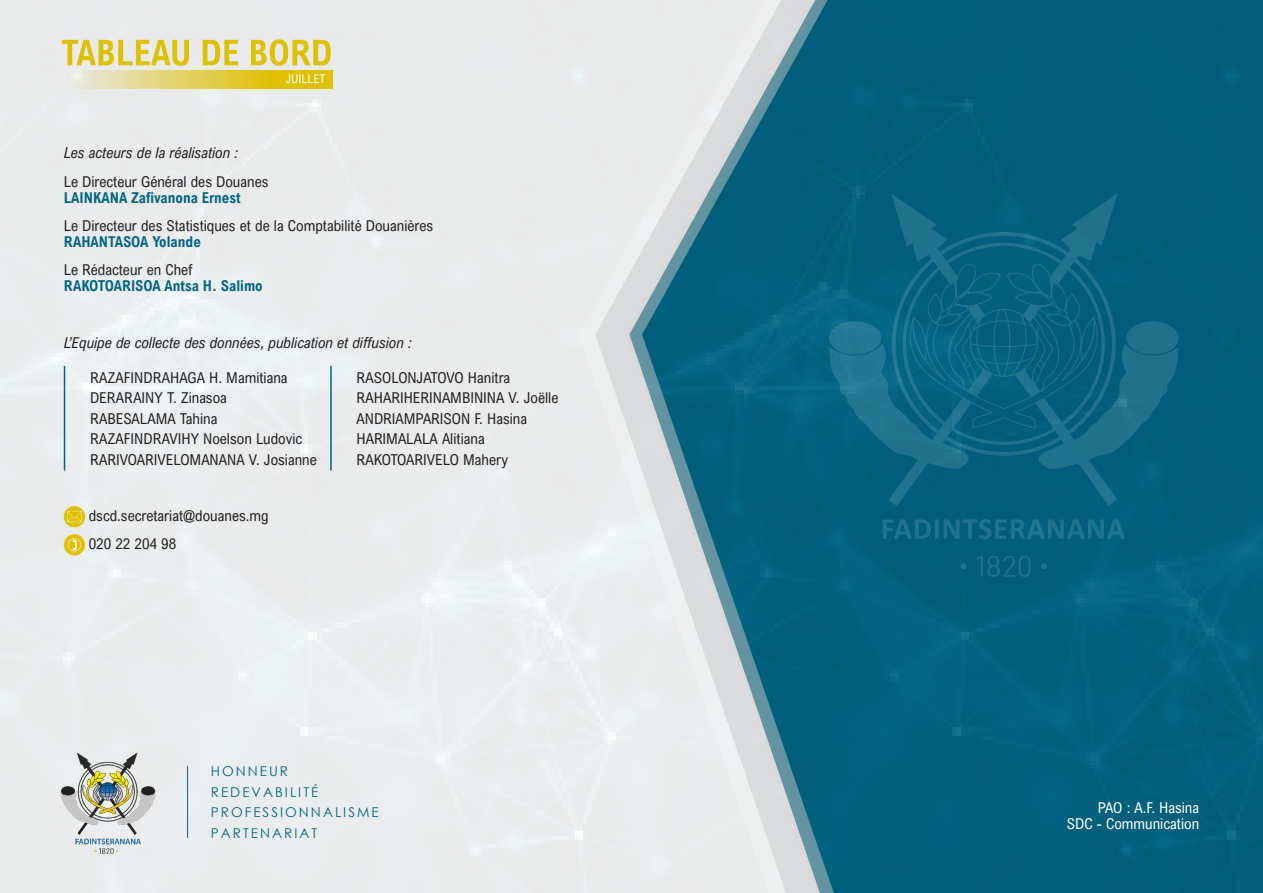
<style>
.page{position:relative;width:1263px;height:893px;background:#fff}
.page>*{position:absolute;margin:0;border:0;box-sizing:border-box;transform-origin:0 0}
.Texte_courante{font:15px "Arial Nova Cond";color:#231f20}
.Texte_courante-2{font:italic 15px "Arial Nova Cond";color:#231f20}
.Texte_courante-3{font:700 15px "Arial Nova Cond";color:#016584}
.Texte_courante-4{font:15px "Arial Nova Cond";color:#fff}
.t1{font:13.5px "Century Gothic";letter-spacing:.15em;color:#016584}
.t2{font:12px "Arial Nova Cond";color:#fff}
</style>
<div class="page">
<div style="left:0;top:0;width:578px;height:893px;background:#eaecec"></div>
<div style="left:578px;top:0;width:17px;height:893px;background:#e9ebec"></div>
<div style="left:841px;top:0;width:422px;height:893px;background:#025f7c"></div>
<svg style="left:595px;top:0;width:246px;height:893px;background:#81abb8"></svg>
<svg style="left:829px;top:193px;width:350px;height:384px;background:#096480"></svg>
<svg style="left:898px;top:260px;width:212px;height:168px;background:#096481"></svg>
<hr style="left:64px;top:366px;width:1px;height:105px;background:#016584">
<hr style="left:330px;top:366px;width:2px;height:105px;background:#016584">
<div style="left:64px;top:506px;width:21px;height:21px;background:#e0c003;border-radius:50%"></div>
<svg style="left:67px;top:511px;width:15px;height:11px"></svg>
<div style="left:64px;top:534px;width:21px;height:21px;background:#e0c003;border-radius:50%"></div>
<svg style="left:68px;top:538px;width:13px;height:13px"></svg>
<svg style="left:203px;top:39px;width:128px;height:27px;background:#e4d67c"></svg>
<svg style="left:62px;top:40px;width:127px;height:26px;background:#e4d67c"></svg>
<svg style="left:63px;top:70px;width:269px;height:18px;background:#e3d05e"></svg>
<hr style="left:187px;top:766px;width:1px;height:72px;background:#016584">
<img style="left:59px;top:748px;width:98px;height:108px">
<p class="t2" style="left:286px;top:71px;width:41px">JUILLET</p>
<p class="Texte_courante-2" style="left:64px;top:144px;width:176px">Les acteurs de la réalisation :</p>
<p class="Texte_courante" style="left:64px;top:172px;width:206px">Le Directeur Général des Douanes</p>
<p class="Texte_courante-3" style="left:64px;top:188px;width:178px">LAINKANA Zafivanona Ernest</p>
<p class="Texte_courante" style="left:64px;top:216px;width:371px">Le Directeur des Statistiques et de la Comptabilité Douanières</p>
<p class="Texte_courante-3" style="left:64px;top:232px;width:139px">RAHANTASOA Yolande</p>
<p class="Texte_courante" style="left:64px;top:261px;width:130px">Le Rédacteur en Chef</p>
<p class="Texte_courante-3" style="left:64px;top:277px;width:200px">RAKOTOARISOA Antsa H. Salimo</p>
<p class="Texte_courante-2" style="left:64px;top:333px;width:349px">L’Equipe de collecte des données, publication et diffusion :</p>
<p class="Texte_courante" style="left:90px;top:368px;width:199px">RAZAFINDRAHAGA H. Mamitiana</p>
<p class="Texte_courante" style="left:90px;top:389px;width:138px">DERARAINY T. Zinasoa</p>
<p class="Texte_courante" style="left:90px;top:409px;width:129px">RABESALAMA Tahina</p>
<p class="Texte_courante" style="left:90px;top:429px;width:214px">RAZAFINDRAVIHY Noelson Ludovic</p>
<p class="Texte_courante" style="left:90px;top:450px;width:228px">RARIVOARIVELOMANANA V. Josianne</p>
<p class="Texte_courante" style="left:356px;top:368px;width:155px">RASOLONJATOVO Hanitra</p>
<p class="Texte_courante" style="left:356px;top:389px;width:203px">RAHARIHERINAMBININA V. Joëlle</p>
<p class="Texte_courante" style="left:356px;top:409px;width:172px">ANDRIAMPARISON F. Hasina</p>
<p class="Texte_courante" style="left:356px;top:429px;width:130px">HARIMALALA Alitiana</p>
<p class="Texte_courante" style="left:356px;top:450px;width:153px">RAKOTOARIVELO Mahery</p>
<p class="Texte_courante" style="left:89px;top:506px;width:181px">dscd.secretariat@douanes.mg</p>
<p class="Texte_courante" style="left:89px;top:534px;width:89px">020 22 204 98</p>
<p class="t1" style="left:211px;top:762px;width:79px">HONNEUR</p>
<p class="t1" style="left:211px;top:782px;width:109px">REDEVABILITÉ</p>
<p class="t1" style="left:211px;top:803px;width:169px">PROFESSIONNALISME</p>
<p class="t1" style="left:211px;top:824px;width:108px">PARTENARIAT</p>
<p class="Texte_courante-4" style="left:1098px;top:798px;width:103px">PAO : A.F. Hasina</p>
<p class="Texte_courante-4" style="left:1067px;top:815px;width:134px">SDC - Communication</p>
</div>
